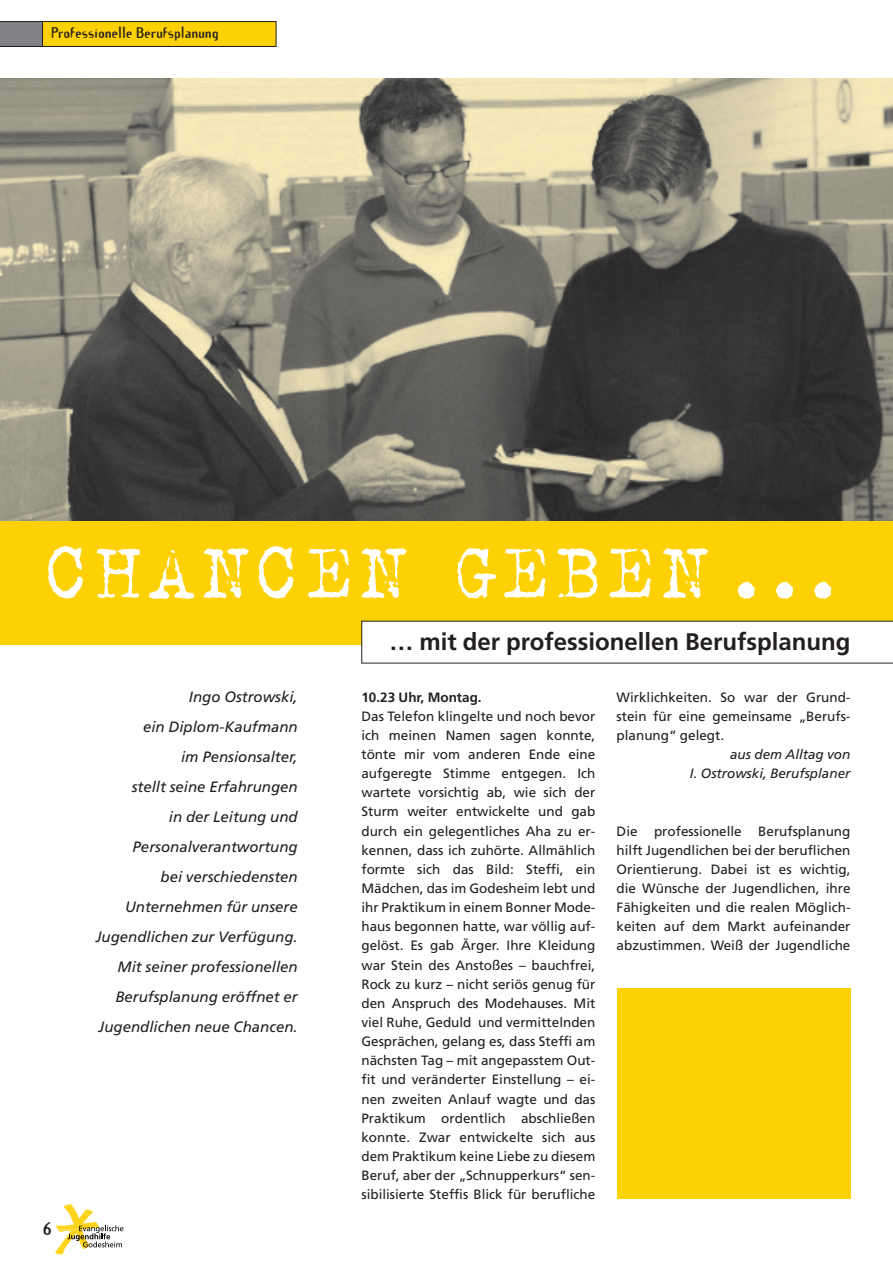
<style>
.page{position:relative;width:893px;height:1263px;background:#fff}
.page>*{position:absolute;margin:0;border:0;box-sizing:border-box;transform-origin:0 0}
.t1{font:87px "Trixie Text";letter-spacing:.055em;color:#fff}
.t2{font:700 24px "Frutiger";color:#231f20}
.t3{font:700 18px "Template Gothic";color:#231f20}
.t4{font:italic 15px/30px "Frutiger";color:#231f20;text-align:right}
.t5{font:13.5px/19.2px "Frutiger";color:#231f20;text-align:justify}
.t6{font:italic 13.5px/19.2px "Frutiger";color:#231f20;text-align:right}
.t7{font:700 13.5px "Template Gothic";color:#231f20}
.t8{font:700 13.5px "Frutiger";color:#231f20}
</style>
<div class="page">
<svg style="left:55px;top:1204px;width:68px;height:51px"></svg>
<svg style="left:0;top:21px;width:276px;height:26px;background:#dab719"></svg>
<img style="left:0;top:79px;width:893px;height:442px">
<div style="left:0;top:521px;width:893px;height:123px;background:#fed105"></div>
<div style="left:361px;top:621px;width:532px;height:42px;background:#fff"></div>
<div style="left:617px;top:989px;width:233px;height:210px;background:#fed105"></div>
<p class="t7" style="left:51px;top:26px;width:169px">Professionelle Berufsplanung</p>
<h1 class="t1" style="left:43px;top:516px;width:805px">CHANCEN GEBEN ...</h1>
<h2 class="t2" style="left:390px;top:631px;width:462px">… mit der professionellen Berufsplanung</h2>
<h3 class="t3" style="left:43px;top:1218px;width:11px">6</h3>
<p class="t4" style="left:96px;top:683px;width:203px">Ingo Ostrowski,<br>ein Diplom-Kaufmann<br>im Pensionsalter,<br>stellt seine Erfahrungen<br>in der Leitung und<br>Personalverantwortung<br>bei verschiedensten<br>Unternehmen für unsere<br>Jugendlichen zur Verfügung.<br>Mit seiner professionellen<br>Berufsplanung eröffnet er<br>Jugendlichen neue Chancen.</p>
<p class="t5" style="left:617px;top:688px;width:235px">Wirklichkeiten. So war der Grund&shy;stein für eine gemeinsame „Berufs&shy;planung“ gelegt.</p>
<p class="t8" style="left:361px;top:691px;width:122px">10.23 Uhr, Montag.</p>
<p class="t5" style="left:361px;top:707px;width:235px">Das Telefon klingelte und noch bevor ich meinen Namen sagen konnte, tönte mir vom anderen Ende eine aufgeregte Stimme entgegen. Ich wartete vorsichtig ab, wie sich der Sturm weiter entwickelte und gab durch ein gelegentliches Aha zu er&shy;kennen, dass ich zuhörte. Allmählich formte sich das Bild: Steffi, ein Mädchen, das im Godesheim lebt und ihr Praktikum in einem Bonner Mode&shy;haus begonnen hatte, war völlig auf&shy;gelöst. Es gab Ärger. Ihre Kleidung war Stein des Anstoßes – bauchfrei, Rock zu kurz – nicht seriös genug für den Anspruch des Modehauses. Mit viel Ruhe, Geduld und vermittelnden Gesprächen, gelang es, dass Steffi am nächsten Tag – mit angepasstem Out&shy;fit und veränderter Einstellung – ei&shy;nen zweiten Anlauf wagte und das Praktikum ordentlich abschließen konnte. Zwar entwickelte sich aus dem Praktikum keine Liebe zu diesem Beruf, aber der „Schnupperkurs“ sen&shy;sibilisierte Steffis Blick für berufliche</p>
<p class="t6" style="left:690px;top:746px;width:162px">aus dem Alltag von<br>I. Ostrowski, Berufsplaner</p>
<p class="t5" style="left:617px;top:822px;width:235px">Die professionelle Berufsplanung hilft Jugendlichen bei der beruflichen Orientierung. Dabei ist es wichtig, die Wünsche der Jugendlichen, ihre Fähigkeiten und die realen Möglich&shy;keiten auf dem Markt aufeinander abzustimmen. Weiß der Jugendliche</p>
</div>
